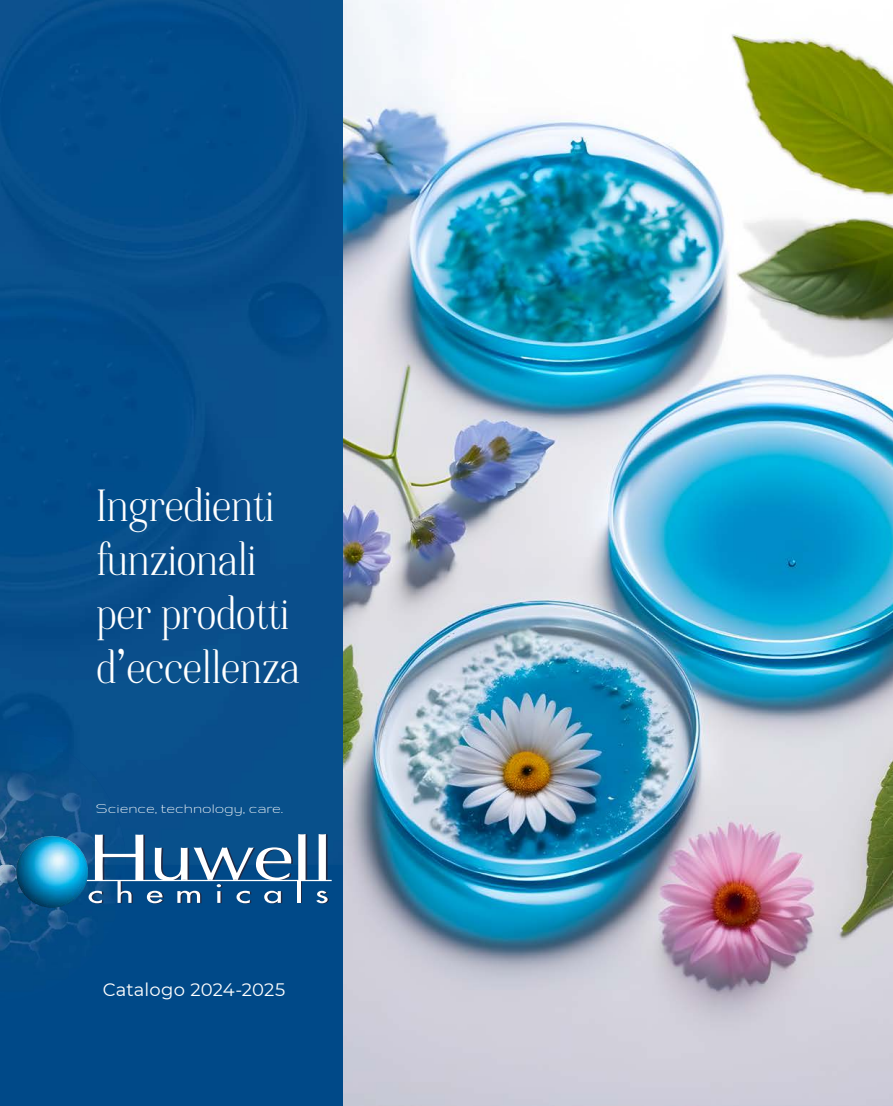
<style>
.page{position:relative;width:893px;height:1106px;background:#fff}
.page>*{position:absolute;margin:0;border:0;box-sizing:border-box;transform-origin:0 0}
.t1{font:45px/54px "Night Still Comes";color:#fff;scale:.9 1}
.t2{font:18px "Montserrat";letter-spacing:.005em;color:#fff}
.t3{font:15.75px "Gruppo";color:#fff}
</style>
<div class="page">
<div style="left:0;top:0;width:353px;height:1106px;background:#004988"></div>
<img style="left:0;top:0;width:343px;height:865px">
<img style="left:343px;top:0;width:550px;height:1106px">
<img style="left:0;top:729px;width:126px;height:230px">
<svg style="left:316px;top:890px;width:13px;height:13px"></svg>
<svg style="left:89px;top:834px;width:218px;height:69px"></svg>
<svg style="left:319px;top:834px;width:9px;height:45px"></svg>
<hr style="left:84px;top:879px;width:248px;height:2px;background:#fff">
<img style="left:16px;top:836px;width:72px;height:71px;border-radius:36px">
<p class="t1" style="left:96px;top:482px;width:227px">Ingredienti funzionali per prodotti d’eccellenza</p>
<p class="t3" style="left:96px;top:800px;width:189px">Science, technology, care.</p>
<p class="t2" style="left:103px;top:977px;width:184px">Catalogo 2024-2025</p>
</div>
